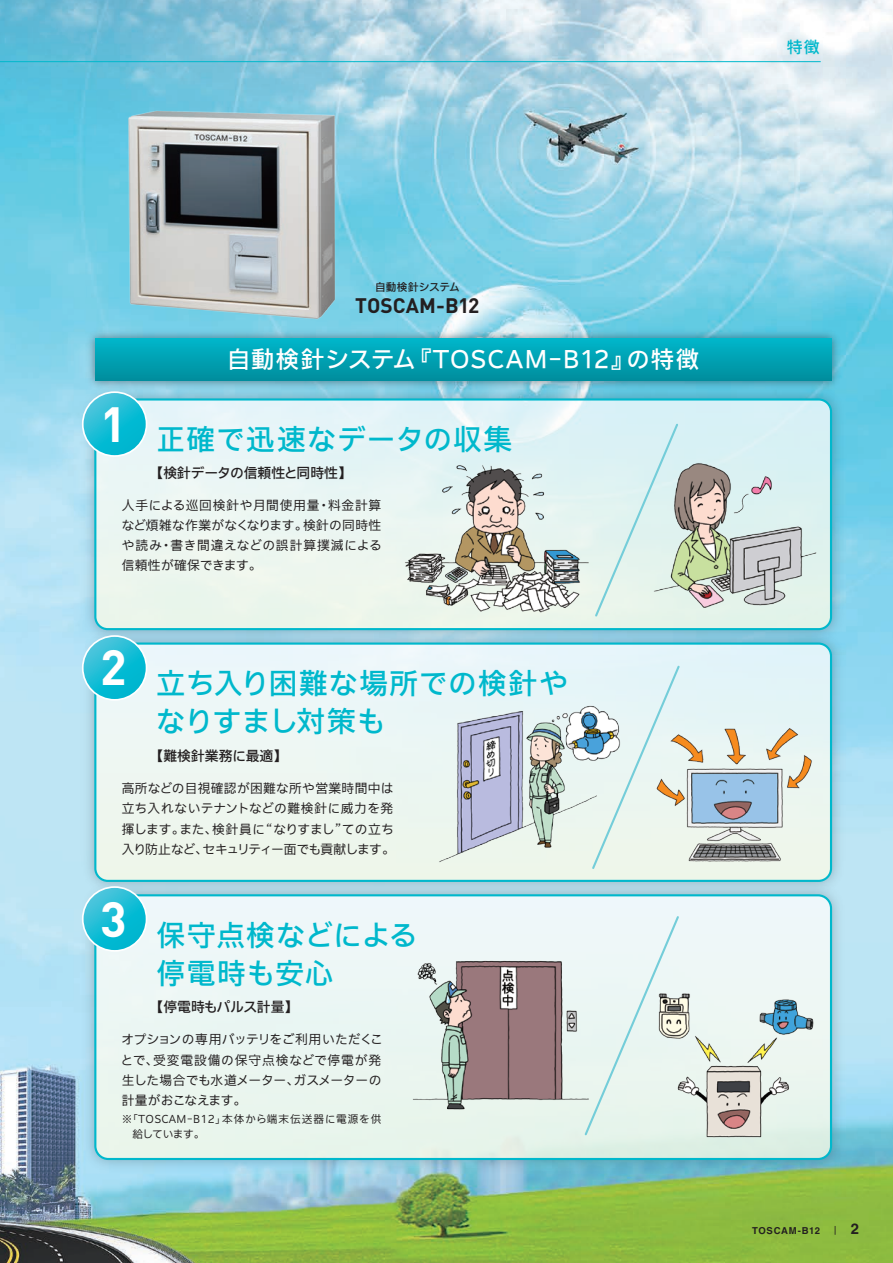
<style>
.page{position:relative;width:893px;height:1263px;background:#fff}
.page>*{position:absolute;margin:0;border:0;box-sizing:border-box;transform-origin:0 0}
.t1{font:700 48.9px "FFDIN";color:#fff}
.t2{font:500 28.65px/38.2px "Iwa UCDA Goth Std";letter-spacing:.03em;color:#00b8cc}
.t3{font:500 23.4px "Iwa UCDA Goth Std";letter-spacing:.04em;color:#fff}
.t4{font:700 20.7px "FFDIN";color:#231f20}
.t5{font:500 15.9px "Iwa UCDA Goth Std";color:#00b8cc}
.t6{font:500 13.8px "Iwa UCDA Goth Std";letter-spacing:-.01em;color:#231f20}
.t7{font:12.75px/20.2px "Iwa UCDA Goth Std R2";letter-spacing:.015em;color:#231f20;text-align:justify}
.t8{font:10.65px/14.9px "Iwa UCDA Goth Std R2";letter-spacing:.025em;color:#231f20}
.t9{font:500 10.65px "Iwa UCDA Goth Std";letter-spacing:.01em;color:#231f20}
.t10{font:700 9.6px "Helvetica LT Std";letter-spacing:.065em;color:#231f20}
.s1{font-family:"Iwa UCDA Goth Std";font-weight:500}
.s2{font-size:14.85px}
</style>
<div class="page">
<img style="left:0;top:0;width:893px;height:1263px">
<img style="left:77px;top:876px;width:773px;height:302px">
<svg style="left:95px;top:899px;width:736px;height:260px;background:#eaf5f2"></svg>
<img style="left:77px;top:626px;width:772px;height:273px">
<svg style="left:95px;top:647px;width:736px;height:234px;background:#ebf5f3"></svg>
<img style="left:78px;top:382px;width:771px;height:265px">
<svg style="left:95px;top:399px;width:736px;height:230px;background:#e6f4f2"></svg>
<div style="left:94px;top:894px;width:738px;height:266px;border:2px solid #00b8cc;border-radius:13px"></div>
<div style="left:94px;top:642px;width:738px;height:240px;border:2px solid #00b8cc;border-radius:12px"></div>
<div style="left:94px;top:398px;width:738px;height:232px;border:2px solid #00b8cc;border-radius:12px"></div>
<img style="left:404px;top:458px;width:189px;height:168px">
<img style="left:635px;top:455px;width:191px;height:169px">
<img style="left:433px;top:698px;width:157px;height:170px">
<img style="left:681px;top:726px;width:135px;height:144px">
<img style="left:403px;top:948px;width:180px;height:173px">
<img style="left:647px;top:988px;width:176px;height:155px">
<img style="left:103px;top:85px;width:255px;height:240px">
<svg style="left:593px;top:422px;width:87px;height:196px;background:#dbefec"></svg>
<svg style="left:590px;top:664px;width:91px;height:207px;background:#e1eeeb"></svg>
<svg style="left:583px;top:914px;width:98px;height:223px;background:#e5f1ed"></svg>
<img style="left:83px;top:325px;width:761px;height:68px">
<div style="left:95px;top:338px;width:736px;height:43px;background:linear-gradient(to bottom,#00b6ca,#008d9c)"></div>
<svg style="left:83px;top:392px;width:64px;height:64px;background:#21bfd6"></svg>
<div style="left:82px;top:391px;width:65px;height:66px;border:2px solid #fff;border-radius:50%"></div>
<svg style="left:83px;top:636px;width:64px;height:64px;background:#21bfd6"></svg>
<div style="left:82px;top:635px;width:65px;height:66px;border:2px solid #fff;border-radius:50%"></div>
<svg style="left:83px;top:887px;width:64px;height:64px;background:#21bfd6"></svg>
<div style="left:82px;top:886px;width:65px;height:66px;border:2px solid #fff;border-radius:50%"></div>
<hr style="left:0;top:61px;width:821px;height:1px;background:#00b8cc">
<p class="t5" style="left:787px;top:35px;width:35px">特徴</p>
<h1 class="t1" style="left:100px;top:393px;width:28px">1</h1>
<p class="t9" style="left:375px;top:279px;width:86px">自動検針システム</p>
<h3 class="t4" style="left:355px;top:292px;width:126px">TOSCAM-B12</h3>
<h3 class="t3" style="left:227px;top:342px;width:474px">自動検針システム『TOSCAM-B12』の特徴</h3>
<h2 class="t2" style="left:157px;top:418px;width:357px">正確で迅速なデータの収集</h2>
<p class="t6" style="left:150px;top:463px;width:204px">【検針データの信頼性と同時性】</p>
<p class="t7" style="left:122px;top:494px;width:262px">人手による巡回検針や月間使用量・料金計算など煩雑な作業がなくなります。検針の同時性や読み・書き間違えなどの誤計算撲滅による信頼性が確保できます。</p>
<h1 class="t1" style="left:100px;top:636px;width:28px">2</h1>
<h2 class="t2" style="left:157px;top:662px;width:413px">立ち入り困難な場所での検針やなりすまし対策も</h2>
<p class="t6" style="left:150px;top:745px;width:139px">【難検針業務に最適】</p>
<p class="t7" style="left:122px;top:777px;width:275px;text-align:left">高所などの目視確認が困難な所や営業時間中は立ち入れないテナントなどの難検針に威力を発揮します。また、検針員に“なりすまし”ての立ち入り防止など、セキュリティー面でも貢献します。</p>
<h1 class="t1" style="left:100px;top:887px;width:28px">3</h1>
<h2 class="t2" style="left:157px;top:914px;width:262px">保守点検などによる停電時も安心</h2>
<p class="t6" style="left:150px;top:997px;width:150px">【停電時もパルス計量】</p>
<p class="t7" style="left:120px;top:1028px;width:264px">オプションの専用バッテリをご利用いただくことで、受変電設備の保守点検などで停電が発生した場合でも水道メーター、ガスメーターの計量がおこなえます。</p>
<p class="t8" style="left:132px;top:1111px;width:250px;text-indent:-11px">※「TOSCAM-B12」本体から端末伝送器に電源を供給しています。</p>
<p class="t10" style="left:752px;top:1225px;width:108px">TOSCAM-B12<span class="s1">　｜　</span><span class="s2">2</span></p>
</div>
